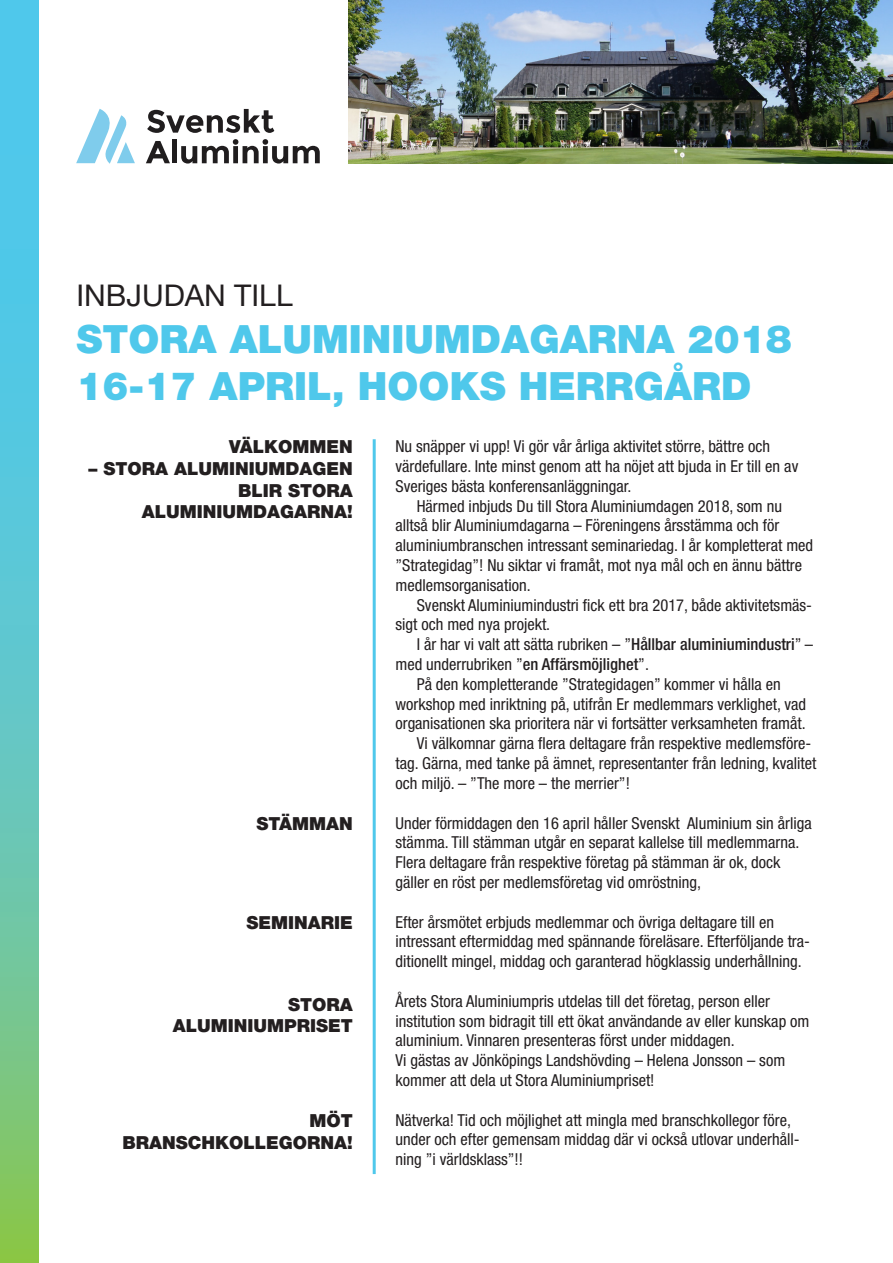
<style>
.page{position:relative;width:893px;height:1263px;background:#fff}
.page>*{position:absolute;margin:0;border:0;box-sizing:border-box;transform-origin:0 0}
.t1{font:900 39px "Helvetica Neue CE";color:#4fc8eb}
.t2{font:30px "Helvetica Neue";color:#231f20}
.t3{font:900 18px/21.6px "Helvetica Neue CE";color:#231f20;text-align:right}
.t4{font:condensed 16.5px/19.8px "Helvetica Neue";color:#231f20}
.s1{font-weight:500}
</style>
<div class="page">
<svg style="left:147px;top:109px;width:127px;height:24px"></svg>
<svg style="left:146px;top:141px;width:24px;height:22px"></svg>
<div style="left:172px;top:140px;width:5px;height:23px;background:#201d1e"></div>
<svg style="left:181px;top:139px;width:139px;height:25px"></svg>
<svg style="left:76px;top:109px;width:59px;height:55px"></svg>
<svg style="left:0;top:0;width:38px;height:1263px;background:#63c7be"></svg>
<img style="left:349px;top:0;width:544px;height:164px">
<hr style="left:373px;top:439px;width:3px;height:735px;background:#4fc8eb">
<p class="t2" style="left:77px;top:278px;width:218px">INBJUDAN TILL</p>
<p class="t1" style="left:77px;top:315px;width:717px">STORA ALUMINIUMDAGARNA 2018</p>
<p class="t1" style="left:77px;top:362px;width:676px">16-17 APRIL, HOOKS HERRGÅRD</p>
<p class="t3" style="left:229px;top:436px;width:125px">VÄLKOMMEN</p>
<p class="t3" style="left:89px;top:458px;width:266px">– STORA ALUMINIUMDAGEN<br>BLIR STORA<br>ALUMINIUMDAGARNA!</p>
<p class="t3" style="left:257px;top:813px;width:98px">STÄMMAN</p>
<p class="t3" style="left:247px;top:912px;width:108px">SEMINARIE</p>
<p class="t3" style="left:173px;top:993px;width:182px">STORA<br>ALUMINIUMPRISET</p>
<p class="t3" style="left:123px;top:1110px;width:232px">MÖT<br>BRANSCHKOLLEGORNA!</p>
<p class="t4" style="left:395px;top:436px;width:404px">Nu snäpper vi upp! Vi gör vår årliga aktivitet större, bättre och värdefullare. Inte minst genom att ha nöjet att bjuda in Er till en av<br>Sveriges bästa konferensanläggningar.</p>
<p class="t4" style="left:395px;top:496px;width:419px;text-indent:21px">Härmed inbjuds Du till Stora Aluminiumdagen 2018, som nu alltså blir Aluminiumdagarna – Föreningens årsstämma och för aluminiumbranschen intressant seminariedag. I år kompletterat med ”Strategidag”! Nu siktar vi framåt, mot nya mål och en ännu bättre medlemsorganisation.</p>
<p class="t4" style="left:395px;top:595px;width:418px;text-indent:21px">Svenskt Aluminiumindustri fick ett bra 2017, både aktivitetsmäs&shy;sigt och med nya projekt.</p>
<p class="t4" style="left:395px;top:634px;width:419px;text-indent:21px">I år har vi valt att sätta rubriken – ”<span class="s1">Hållbar aluminiumindustri</span>” – med underrubriken ”<span class="s1">en Affärsmöjlighet</span>”.</p>
<p class="t4" style="left:395px;top:674px;width:412px;text-align:center">På den kompletterande ”Strategidagen” kommer vi hålla en workshop med inriktning på, utifrån Er medlemmars verklighet, vad organisationen ska prioritera när vi fortsätter verksamheten framåt.</p>
<p class="t4" style="left:395px;top:733px;width:422px;text-indent:21px">Vi välkomnar gärna flera deltagare från respektive medlemsföre&shy;tag. Gärna, med tanke på ämnet, representanter från ledning, kvalitet och miljö. – ”The more – the merrier”!</p>
<p class="t4" style="left:395px;top:813px;width:418px">Under förmiddagen den 16 april håller Svenskt Aluminium sin årliga stämma. Till stämman utgår en separat kallelse till medlemmarna.<br>Flera deltagare från respektive företag på stämman är ok, dock gäller en röst per medlemsföretag vid omröstning,</p>
<p class="t4" style="left:395px;top:912px;width:416px">Efter årsmötet erbjuds medlemmar och övriga deltagare till en intressant eftermiddag med spännande föreläsare. Efterföljande tra&shy;ditionellt mingel, middag och garanterad högklassig underhållning.</p>
<p class="t4" style="left:395px;top:991px;width:416px">Årets Stora Aluminiumpris utdelas till det företag, person eller institution som bidragit till ett ökat användande av eller kunskap om aluminium. Vinnaren presenteras först under middagen.</p>
<p class="t4" style="left:395px;top:1050px;width:391px">Vi gästas av Jönköpings Landshövding – Helena Jonsson – som kommer att dela ut Stora Aluminiumpriset!</p>
<p class="t4" style="left:395px;top:1110px;width:406px">Nätverka! Tid och möjlighet att mingla med branschkollegor före, under och efter gemensam middag där vi också utlovar underhåll&shy;ning ”i världsklass”!!</p>
</div>
